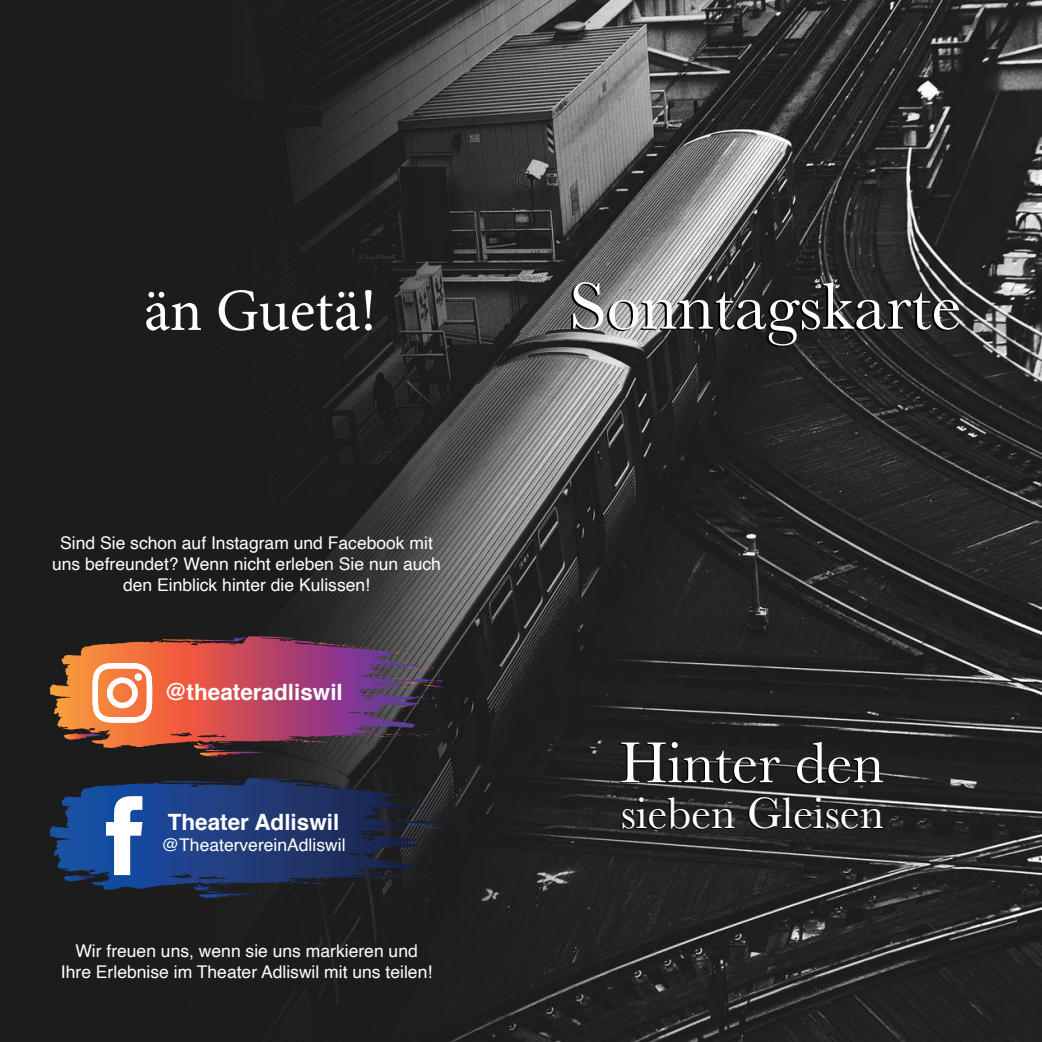
<style>
.page{position:relative;width:1042px;height:1042px;background:#fff}
.page>*{position:absolute;margin:0;border:0;box-sizing:border-box;transform-origin:0 0}
.t1{font:68.95px "Baskerville";color:#fff}
.t2{font:59.85px "Baskerville";color:#fff}
.t3{font:59.85px "Minion Pro";color:#fff}
.t4{font:45.68px "Baskerville";color:#fff}
.t5{font:700 22.4px "Helvetica";color:#fff}
.t6{font:17.5px/21px "Helvetica";color:#fff;text-align:center}
</style>
<div class="page">
<img style="left:0;top:0;width:1042px;height:1042px">
<svg style="left:395px;top:652px;width:30px;height:4px"></svg>
<svg style="left:285px;top:736px;width:52px;height:7px"></svg>
<svg style="left:160px;top:636px;width:89px;height:9px"></svg>
<svg style="left:355px;top:727px;width:74px;height:12px"></svg>
<svg style="left:310px;top:642px;width:59px;height:7px"></svg>
<svg style="left:366px;top:662px;width:78px;height:46px;background:#4d3e58"></svg>
<svg style="left:190px;top:735px;width:74px;height:22px;background:#653232"></svg>
<svg style="left:285px;top:877px;width:52px;height:8px"></svg>
<svg style="left:158px;top:779px;width:90px;height:8px"></svg>
<svg style="left:355px;top:869px;width:74px;height:11px"></svg>
<svg style="left:310px;top:784px;width:134px;height:65px;background:#1f2842"></svg>
<svg style="left:190px;top:877px;width:74px;height:22px;background:#1e2a43"></svg>
<svg style="left:59px;top:796px;width:83px;height:85px"></svg>
<svg style="left:59px;top:663px;width:93px;height:77px"></svg>
<h2 class="t3" style="left:144px;top:271px;width:234px">än Guetä!</h2>
<p class="t6" style="left:52px;top:533px;width:390px">Sind Sie schon auf Instagram und Facebook mit uns befreundet? Wenn nicht erleben Sie nun auch den Einblick hinter die Kulissen!</p>
<p class="t5" style="left:165px;top:673px;width:180px">@theateradliswil</p>
<p class="t5" style="left:168px;top:804px;width:173px">Theater Adliswil</p>
<p class="t6" style="left:161px;top:835px;width:186px">@TheatervereinAdliswil</p>
<p class="t6" style="left:61px;top:941px;width:373px">Wir freuen uns, wenn sie uns markieren und<br>Ihre Erlebnise im Theater Adliswil mit uns teilen!</p>
<h1 class="t1" style="left:569px;top:262px;width:394px">Sonntagskarte</h1>
<h2 class="t2" style="left:619px;top:725px;width:266px">Hinter den</h2>
<h3 class="t4" style="left:621px;top:784px;width:265px">sieben Gleisen</h3>
</div>
